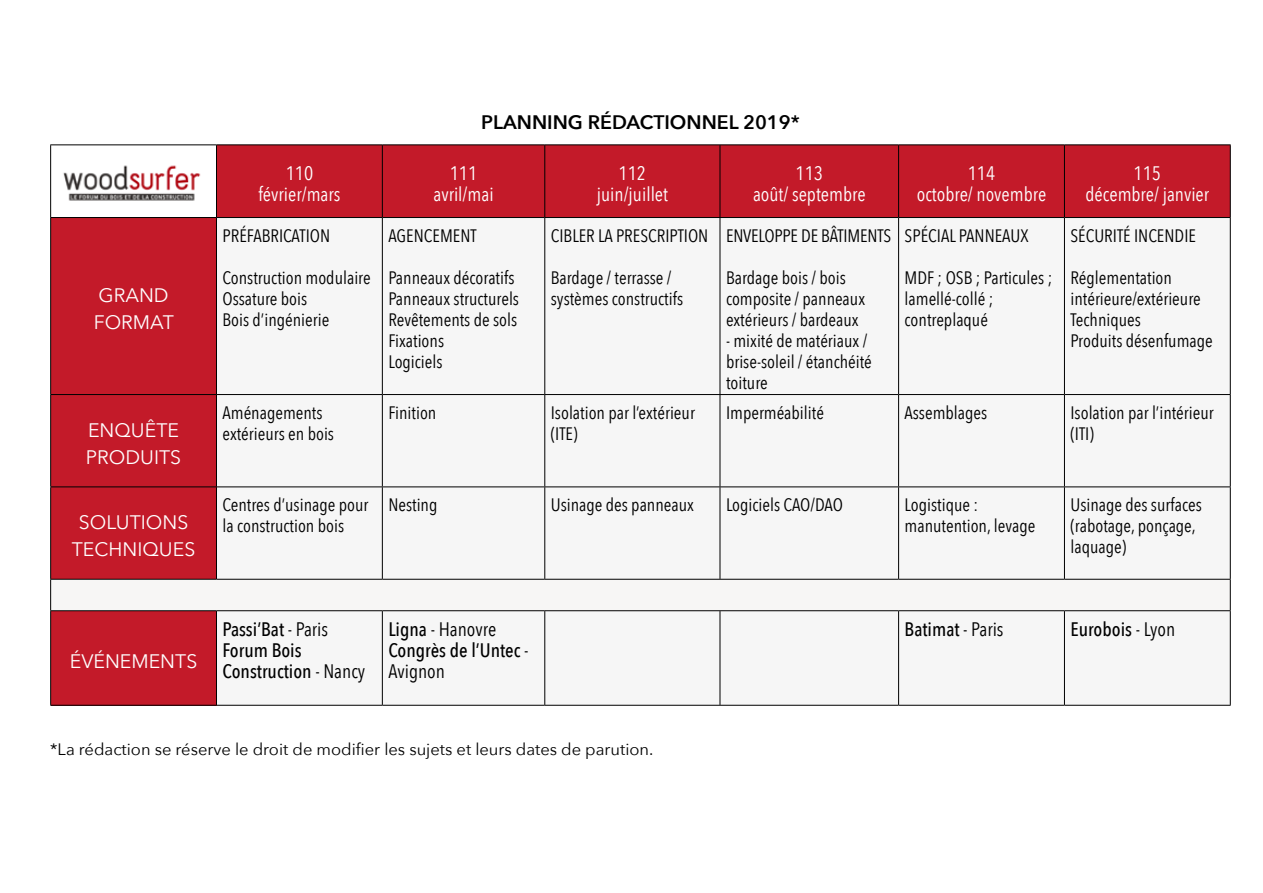
<style>
.page{position:relative;width:1263px;height:893px;background:#fff}
.page>*{position:absolute;margin:0;border:0;box-sizing:border-box;transform-origin:0 0}
.t1{font:500 19.5px/21px "Avenir Next Condensed";color:#000}
.t2{font:19.5px/21px "Avenir Next Condensed";color:#fff;text-align:center}
.t3{font:19.5px/27px "Avenir Next";color:#fff}
.t4{font:600 19.5px "Avenir Next";color:#000}
.t5{font:18px/21px "Avenir Next Condensed";color:#000}
.t6{font:16.5px "Avenir Next";color:#000}
.s1{font-weight:400}
</style>
<div class="page">
<div style="left:217px;top:145px;width:1013px;height:72px;background:#c31a29"></div>
<div style="left:51px;top:218px;width:165px;height:177px;background:#c31a29"></div>
<div style="left:217px;top:218px;width:1013px;height:487px;background:#f6f6f6"></div>
<div style="left:51px;top:395px;width:165px;height:92px;background:#c31a29"></div>
<div style="left:51px;top:487px;width:165px;height:92px;background:#c31a29"></div>
<div style="left:51px;top:579px;width:1179px;height:32px;background:#f7f6f5"></div>
<div style="left:51px;top:611px;width:165px;height:94px;background:#c31a29"></div>
<hr style="left:50px;top:144px;width:166px;height:1px;background:#000">
<hr style="left:50px;top:145px;width:1px;height:72px;background:#000">
<hr style="left:216px;top:144px;width:166px;height:1px;background:#000">
<hr style="left:216px;top:145px;width:1px;height:72px;background:#000">
<hr style="left:382px;top:144px;width:163px;height:1px;background:#000">
<hr style="left:382px;top:145px;width:1px;height:72px;background:#000">
<hr style="left:545px;top:144px;width:175px;height:1px;background:#000">
<hr style="left:544px;top:145px;width:1px;height:72px;background:#000">
<hr style="left:720px;top:144px;width:178px;height:1px;background:#000">
<hr style="left:720px;top:145px;width:1px;height:72px;background:#000">
<hr style="left:898px;top:144px;width:166px;height:1px;background:#000">
<hr style="left:898px;top:145px;width:1px;height:72px;background:#000">
<hr style="left:1064px;top:144px;width:167px;height:1px;background:#000">
<hr style="left:1064px;top:145px;width:1px;height:72px;background:#000">
<hr style="left:1230px;top:145px;width:1px;height:72px;background:#000">
<hr style="left:50px;top:217px;width:166px;height:1px;background:#000">
<hr style="left:50px;top:218px;width:1px;height:176px;background:#000">
<hr style="left:216px;top:217px;width:166px;height:1px;background:#000">
<hr style="left:216px;top:218px;width:1px;height:176px;background:#000">
<hr style="left:382px;top:217px;width:163px;height:1px;background:#000">
<hr style="left:382px;top:218px;width:1px;height:176px;background:#000">
<hr style="left:545px;top:217px;width:175px;height:1px;background:#000">
<hr style="left:544px;top:218px;width:1px;height:176px;background:#000">
<hr style="left:720px;top:217px;width:178px;height:1px;background:#000">
<hr style="left:720px;top:218px;width:1px;height:176px;background:#000">
<hr style="left:898px;top:217px;width:166px;height:1px;background:#000">
<hr style="left:898px;top:218px;width:1px;height:176px;background:#000">
<hr style="left:1064px;top:217px;width:167px;height:1px;background:#000">
<hr style="left:1064px;top:218px;width:1px;height:176px;background:#000">
<hr style="left:1230px;top:218px;width:1px;height:176px;background:#000">
<hr style="left:50px;top:394px;width:166px;height:1px;background:#000">
<hr style="left:50px;top:395px;width:1px;height:91px;background:#000">
<hr style="left:216px;top:394px;width:166px;height:1px;background:#000">
<hr style="left:216px;top:395px;width:1px;height:91px;background:#000">
<hr style="left:382px;top:394px;width:163px;height:1px;background:#000">
<hr style="left:382px;top:395px;width:1px;height:91px;background:#000">
<hr style="left:545px;top:394px;width:175px;height:1px;background:#000">
<hr style="left:544px;top:395px;width:1px;height:91px;background:#000">
<hr style="left:720px;top:394px;width:178px;height:1px;background:#000">
<hr style="left:720px;top:395px;width:1px;height:91px;background:#000">
<hr style="left:898px;top:394px;width:166px;height:1px;background:#000">
<hr style="left:898px;top:395px;width:1px;height:91px;background:#000">
<hr style="left:1064px;top:394px;width:167px;height:1px;background:#000">
<hr style="left:1064px;top:395px;width:1px;height:91px;background:#000">
<hr style="left:1230px;top:395px;width:1px;height:91px;background:#000">
<hr style="left:50px;top:486px;width:166px;height:1px;background:#000">
<hr style="left:50px;top:487px;width:1px;height:92px;background:#000">
<hr style="left:216px;top:486px;width:166px;height:1px;background:#000">
<hr style="left:216px;top:487px;width:1px;height:92px;background:#000">
<hr style="left:382px;top:486px;width:163px;height:1px;background:#000">
<hr style="left:382px;top:487px;width:1px;height:92px;background:#000">
<hr style="left:545px;top:486px;width:175px;height:1px;background:#000">
<hr style="left:544px;top:487px;width:1px;height:92px;background:#000">
<hr style="left:720px;top:486px;width:178px;height:1px;background:#000">
<hr style="left:720px;top:487px;width:1px;height:92px;background:#000">
<hr style="left:898px;top:486px;width:166px;height:1px;background:#000">
<hr style="left:898px;top:487px;width:1px;height:92px;background:#000">
<hr style="left:1064px;top:486px;width:167px;height:1px;background:#000">
<hr style="left:1064px;top:487px;width:1px;height:92px;background:#000">
<hr style="left:1230px;top:487px;width:1px;height:92px;background:#000">
<hr style="left:50px;top:579px;width:166px;height:1px;background:#000">
<hr style="left:50px;top:580px;width:1px;height:30px;background:#000">
<hr style="left:216px;top:579px;width:166px;height:1px;background:#000">
<hr style="left:382px;top:579px;width:163px;height:1px;background:#000">
<hr style="left:545px;top:579px;width:175px;height:1px;background:#000">
<hr style="left:720px;top:579px;width:178px;height:1px;background:#000">
<hr style="left:898px;top:579px;width:166px;height:1px;background:#000">
<hr style="left:1064px;top:579px;width:167px;height:1px;background:#000">
<hr style="left:1230px;top:580px;width:1px;height:30px;background:#000">
<hr style="left:50px;top:610px;width:166px;height:1px;background:#000">
<hr style="left:50px;top:611px;width:1px;height:94px;background:#000">
<hr style="left:216px;top:610px;width:166px;height:1px;background:#000">
<hr style="left:216px;top:611px;width:1px;height:94px;background:#000">
<hr style="left:382px;top:610px;width:163px;height:1px;background:#000">
<hr style="left:382px;top:611px;width:1px;height:94px;background:#000">
<hr style="left:545px;top:610px;width:175px;height:1px;background:#000">
<hr style="left:544px;top:611px;width:1px;height:94px;background:#000">
<hr style="left:720px;top:610px;width:178px;height:1px;background:#000">
<hr style="left:720px;top:611px;width:1px;height:94px;background:#000">
<hr style="left:898px;top:610px;width:166px;height:1px;background:#000">
<hr style="left:898px;top:611px;width:1px;height:94px;background:#000">
<hr style="left:1064px;top:610px;width:167px;height:1px;background:#000">
<hr style="left:1064px;top:611px;width:1px;height:94px;background:#000">
<hr style="left:1230px;top:611px;width:1px;height:94px;background:#000">
<hr style="left:50px;top:705px;width:166px;height:1px;background:#000">
<hr style="left:216px;top:705px;width:166px;height:1px;background:#000">
<hr style="left:382px;top:705px;width:163px;height:1px;background:#000">
<hr style="left:545px;top:705px;width:175px;height:1px;background:#000">
<hr style="left:720px;top:705px;width:178px;height:1px;background:#000">
<hr style="left:898px;top:705px;width:166px;height:1px;background:#000">
<hr style="left:1064px;top:705px;width:167px;height:1px;background:#000">
<img style="left:63px;top:165px;width:138px;height:36px">
<p class="t4" style="left:481px;top:105px;width:320px">PLANNING RÉDACTIONNEL 2019*</p>
<p class="t3" style="left:94px;top:281px;width:82px">GRAND<br>FORMAT</p>
<p class="t3" style="left:86px;top:416px;width:97px">ENQUÊTE<br>PRODUITS</p>
<p class="t3" style="left:72px;top:508px;width:125px;text-align:center">SOLUTIONS<br>TECHNIQUES</p>
<p class="t3" style="left:70px;top:647px;width:129px">ÉVÉNEMENTS</p>
<p class="t2" style="left:258px;top:162px;width:84px">110 février/mars</p>
<p class="t2" style="left:433px;top:162px;width:62px">111 avril/mai</p>
<p class="t2" style="left:597px;top:162px;width:73px">112 juin/juillet</p>
<p class="t2" style="left:753px;top:162px;width:114px">113<br>août/ septembre</p>
<p class="t2" style="left:917px;top:162px;width:131px">114<br>octobre/ novembre</p>
<p class="t2" style="left:1085px;top:162px;width:125px">115<br>décembre/ janvier</p>
<p class="t5" style="left:222px;top:224px;width:109px">PRÉFABRICATION</p>
<p class="t5" style="left:222px;top:266px;width:150px">Construction modulaire<br>Ossature bois<br>Bois d’ingénierie</p>
<p class="t5" style="left:388px;top:224px;width:90px">AGENCEMENT</p>
<p class="t5" style="left:388px;top:266px;width:132px">Panneaux décoratifs<br>Panneaux structurels<br>Revêtements de sols<br>Fixations<br>Logiciels</p>
<p class="t5" style="left:551px;top:224px;width:159px">CIBLER LA PRESCRIPTION</p>
<p class="t5" style="left:551px;top:266px;width:134px">Bardage / terrasse / systèmes constructifs</p>
<p class="t5" style="left:726px;top:224px;width:167px">ENVELOPPE DE BÂTIMENTS</p>
<p class="t5" style="left:726px;top:266px;width:141px">Bardage bois / bois composite / panneaux extérieurs / bardeaux</p>
<p class="t5" style="left:726px;top:329px;width:147px">- mixité de matériaux / brise-soleil / étanchéité toiture</p>
<p class="t5" style="left:904px;top:224px;width:125px">SPÉCIAL PANNEAUX</p>
<p class="t5" style="left:904px;top:266px;width:149px">MDF ; OSB ; Particules ; lamellé-collé ; contreplaqué</p>
<p class="t5" style="left:1070px;top:224px;width:127px">SÉCURITÉ INCENDIE</p>
<p class="t5" style="left:1070px;top:266px;width:144px">Réglementation intérieure/extérieure<br>Techniques<br>Produits désenfumage</p>
<p class="t5" style="left:222px;top:401px;width:113px">Aménagements extérieurs en bois</p>
<p class="t5" style="left:388px;top:401px;width:50px">Finition</p>
<p class="t5" style="left:551px;top:401px;width:146px">Isolation par l’extérieur (ITE)</p>
<p class="t5" style="left:726px;top:401px;width:99px">Imperméabilité</p>
<p class="t5" style="left:904px;top:401px;width:84px">Assemblages</p>
<p class="t5" style="left:1070px;top:401px;width:145px">Isolation par l’intérieur (ITI)</p>
<p class="t5" style="left:222px;top:493px;width:147px">Centres d’usinage pour la construction bois</p>
<p class="t5" style="left:388px;top:493px;width:51px">Nesting</p>
<p class="t5" style="left:551px;top:493px;width:145px">Usinage des panneaux</p>
<p class="t5" style="left:726px;top:493px;width:118px">Logiciels CAO/DAO</p>
<p class="t5" style="left:904px;top:493px;width:132px">Logistique : manutention, levage</p>
<p class="t5" style="left:1070px;top:493px;width:133px">Usinage des surfaces (rabotage, ponçage, laquage)</p>
<p class="t1" style="left:222px;top:619px;width:144px">Passi’Bat <span class="s1">- Paris<br></span>Forum Bois<br>Construction <span class="s1">- Nancy</span></p>
<p class="t1" style="left:388px;top:619px;width:142px">Ligna <span class="s1">- Hanovre<br></span>Congrès de l’Untec <span class="s1">-<br>Avignon</span></p>
<p class="t1" style="left:904px;top:619px;width:100px">Batimat <span class="s1">- Paris</span></p>
<p class="t1" style="left:1070px;top:619px;width:106px">Eurobois <span class="s1">- Lyon</span></p>
<p class="t6" style="left:50px;top:736px;width:605px">*La rédaction se réserve le droit de modifier les sujets et leurs dates de parution.</p>
</div>
